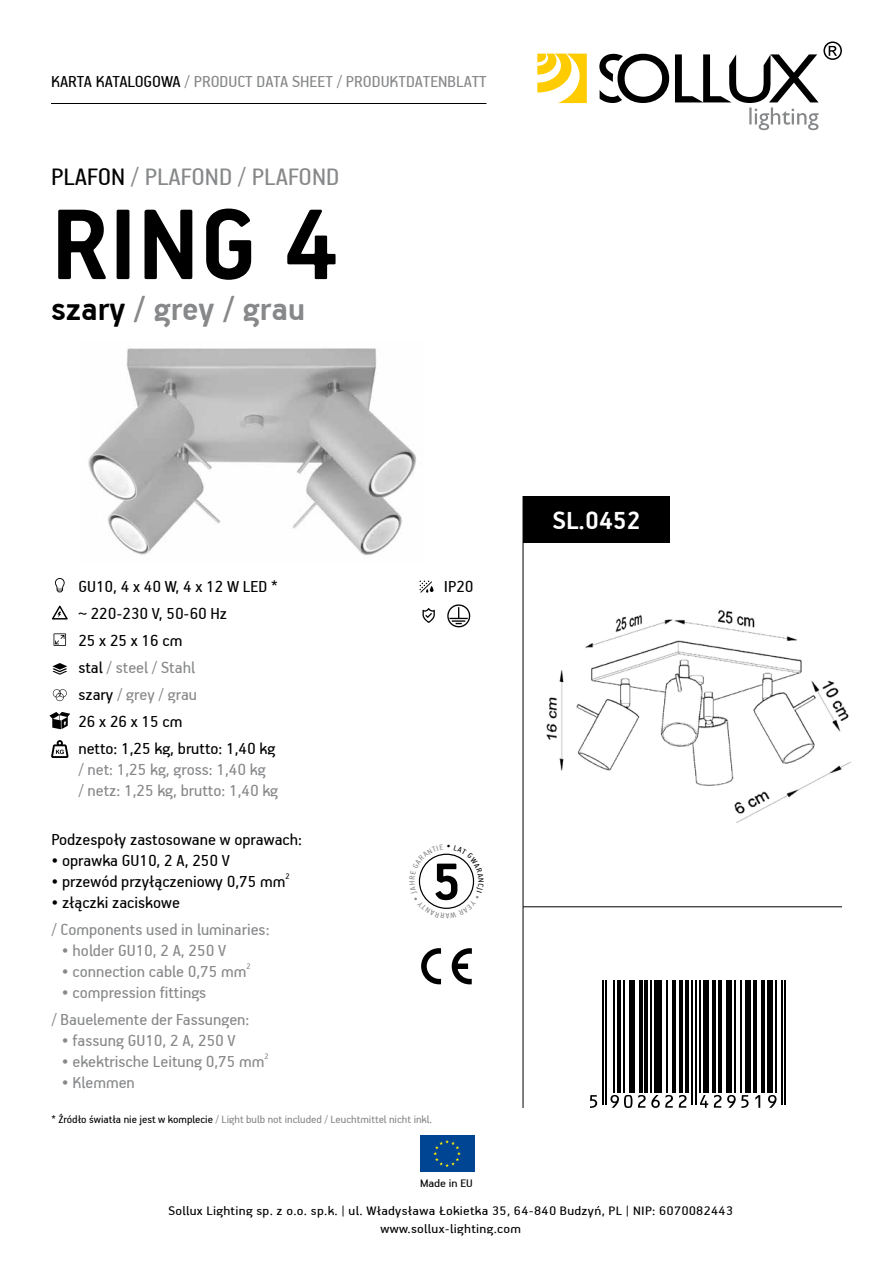
<style>
.page{position:relative;width:893px;height:1263px;background:#fff}
.page>*{position:absolute;margin:0;border:0;box-sizing:border-box;transform-origin:0 0}
.t1{font:700 112.5px "PF Handbook Pro";color:#000}
.t2{font:700 58.65px "PF Handbook Pro";color:#000}
.t3{font:700 36px "PF Handbook Pro";color:#87888a}
.t4{font:700 28.05px "PF Handbook Pro";color:#fff}
.t5{font:27px "PF Handbook Pro";color:#87888a}
.t6{font:18px/27px "PF Handbook Pro";color:#87888a}
.t7{font:18px/27px "PF Handbook Pro";color:#000}
.t8{font:13.95px/18px "PF Handbook Pro";letter-spacing:.02em;color:#000;text-align:center;scale:1.08 1}
.t9{font:12.3px "PF Handbook Pro";color:#000;scale:1.08 1}
.t10{font:12px "PF Handbook Pro";color:#87888a}
.s1{color:#000}
.s2{color:#87888a}
</style>
<div class="page">
<svg style="left:537px;top:54px;width:50px;height:49px"></svg>
<svg style="left:599px;top:41px;width:243px;height:89px"></svg>
<hr style="left:51px;top:103px;width:435px;height:1px;background:#000">
<div style="left:420px;top:1135px;width:54px;height:36px;background:#004494"></div>
<svg style="left:433px;top:1140px;width:28px;height:27px"></svg>
<img style="left:522px;top:573px;width:329px;height:295px">
<svg style="left:50px;top:712px;width:20px;height:17px"></svg>
<img style="left:88px;top:348px;width:328px;height:207px">
<svg style="left:597px;top:980px;width:189px;height:128px"></svg>
<hr style="left:602px;top:980px;width:1px;height:124px;background:#000">
<hr style="left:606px;top:980px;width:1px;height:124px;background:#000">
<hr style="left:613px;top:980px;width:2px;height:113px;background:#000">
<hr style="left:617px;top:980px;width:4px;height:113px;background:#000">
<hr style="left:623px;top:980px;width:2px;height:113px;background:#000">
<div style="left:629px;top:980px;width:5px;height:113px;background:#000"></div>
<hr style="left:639px;top:980px;width:3px;height:113px;background:#000">
<hr style="left:645px;top:980px;width:3px;height:113px;background:#000">
<hr style="left:650px;top:980px;width:2px;height:113px;background:#000">
<div style="left:654px;top:980px;width:8px;height:113px;background:#000"></div>
<hr style="left:666px;top:980px;width:1px;height:113px;background:#000">
<hr style="left:672px;top:980px;width:3px;height:113px;background:#000">
<hr style="left:680px;top:980px;width:3px;height:113px;background:#000">
<hr style="left:685px;top:980px;width:4px;height:113px;background:#000">
<hr style="left:691px;top:980px;width:2px;height:124px;background:#000">
<hr style="left:695px;top:980px;width:2px;height:124px;background:#000">
<hr style="left:699px;top:980px;width:1px;height:113px;background:#000">
<div style="left:703px;top:980px;width:5px;height:113px;background:#000"></div>
<hr style="left:713px;top:980px;width:3px;height:113px;background:#000">
<hr style="left:718px;top:980px;width:4px;height:113px;background:#000">
<div style="left:726px;top:980px;width:6px;height:113px;background:#000"></div>
<hr style="left:734px;top:980px;width:2px;height:113px;background:#000">
<hr style="left:740px;top:980px;width:1px;height:113px;background:#000">
<div style="left:746px;top:980px;width:5px;height:113px;background:#000"></div>
<hr style="left:753px;top:980px;width:4px;height:113px;background:#000">
<hr style="left:761px;top:980px;width:4px;height:113px;background:#000">
<div style="left:767px;top:980px;width:5px;height:113px;background:#000"></div>
<hr style="left:775px;top:980px;width:1px;height:113px;background:#000">
<hr style="left:781px;top:980px;width:1px;height:124px;background:#000">
<hr style="left:785px;top:980px;width:1px;height:124px;background:#000">
<svg style="left:590px;top:1095px;width:7px;height:13px"></svg>
<svg style="left:610px;top:1095px;width:22px;height:13px"></svg>
<svg style="left:638px;top:1095px;width:35px;height:13px"></svg>
<svg style="left:679px;top:1095px;width:7px;height:13px"></svg>
<svg style="left:700px;top:1095px;width:8px;height:13px"></svg>
<svg style="left:714px;top:1095px;width:7px;height:13px"></svg>
<svg style="left:727px;top:1095px;width:22px;height:13px"></svg>
<svg style="left:755px;top:1095px;width:5px;height:13px"></svg>
<svg style="left:768px;top:1095px;width:8px;height:13px"></svg>
<div style="left:523px;top:496px;width:147px;height:46px;background:#000"></div>
<svg style="left:51px;top:740px;width:18px;height:18px"></svg>
<svg style="left:54px;top:633px;width:12px;height:13px"></svg>
<svg style="left:55px;top:578px;width:10px;height:14px"></svg>
<svg style="left:52px;top:663px;width:15px;height:12px"></svg>
<svg style="left:53px;top:689px;width:14px;height:12px"></svg>
<svg style="left:52px;top:606px;width:16px;height:13px"></svg>
<svg style="left:419px;top:581px;width:15px;height:12px"></svg>
<svg style="left:447px;top:604px;width:23px;height:24px"></svg>
<svg style="left:422px;top:608px;width:13px;height:15px"></svg>
<svg style="left:452px;top:948px;width:20px;height:36px"></svg>
<svg style="left:421px;top:948px;width:20px;height:36px"></svg>
<hr style="left:523px;top:496px;width:1px;height:612px;background:#000">
<hr style="left:523px;top:906px;width:319px;height:1px;background:#000">
<svg style="left:418px;top:853px;width:57px;height:56px"></svg>
<p class="t6" style="left:51px;top:67px;width:313px"><span class="s1">KARTA KATALOGOWA</span> / PRODUCT DATA SHEET / Produktdate</p>
<p class="t6" style="left:438px;top:67px;width:27px">nblatt</p>
<p class="t5" style="left:51px;top:160px;width:287px"><span class="s1">Plafon</span> / Plafond / Plafond</p>
<p class="t1" style="left:51px;top:176px;width:290px">RING 4</p>
<p class="t3" style="left:51px;top:287px;width:256px"><span class="s1">szary</span> / grey / grau</p>
<p class="t7" style="left:78px;top:572px;width:201px">GU 10, 4 x 40 W, 4 x 12 W LED * ~ 220-230 V, 50-60 Hz<br>25 x 25 x 16 cm<br>stal <span class="s2">/ steel / Stahl<br></span>szary <span class="s2">/ grey / grau<br></span>26 x 26 x 15 cm<br>netto: 1,25 kg, brutto: 1,40 kg</p>
<p class="t6" style="left:78px;top:758px;width:201px;line-height:21px">/ net: 1,25 kg, gross: 1,40 kg<br>/ netz: 1,25 kg, brutto: 1,40 kg</p>
<p class="t7" style="left:444px;top:572px;width:31px">IP20</p>
<p class="t7" style="left:51px;top:825px;width:252px">Podzespoły zastosowane w oprawach:</p>
<p class="t7" style="left:51px;top:846px;width:180px">• oprawka GU 10, 2 A, 250 V</p>
<p class="t7" style="left:51px;top:867px;width:240px">• przewód przyłączeniowy 0,75 mm<sup>2</sup></p>
<p class="t6" style="left:51px;top:888px;width:220px"><span class="s1">• złączki zaciskowe<br></span>/ Components used in luminaries:</p>
<p class="t6" style="left:62px;top:936px;width:166px">• holder GU 10, 2 A, 250 V</p>
<p class="t6" style="left:62px;top:957px;width:190px">• connection cable 0,75 mm<sup>2</sup></p>
<p class="t6" style="left:51px;top:978px;width:199px;text-indent:11px">• compression fittings<br>/ Bauelemente der Fassungen:</p>
<p class="t6" style="left:62px;top:1026px;width:175px">• fassung GU 10, 2 A, 250 V</p>
<p class="t6" style="left:62px;top:1047px;width:208px">• ekektrische Leitung 0,75 mm<sup>2</sup></p>
<p class="t6" style="left:62px;top:1068px;width:74px">• Klemmen</p>
<p class="t10" style="left:51px;top:1112px;width:382px"><span class="s1">* Źródło światła nie jest w komplecie</span> / Light bulb not included / Leuchtmittel nicht inkl.</p>
<p class="t2" style="left:432px;top:846px;width:31px">5</p>
<p class="t9" style="left:420px;top:1176px;width:50px">Made in EU</p>
<p class="t4" style="left:552px;top:503px;width:90px">SL.0452</p>
<p class="t8" style="left:168px;top:1201px;width:524px">Sollux Lighting sp. z o.o. sp.k. | ul. Władysława Łokietka 35, 64-840 Budzyń, PL | NIP: 6070082443 www.sollux-lighting.com</p>
</div>
